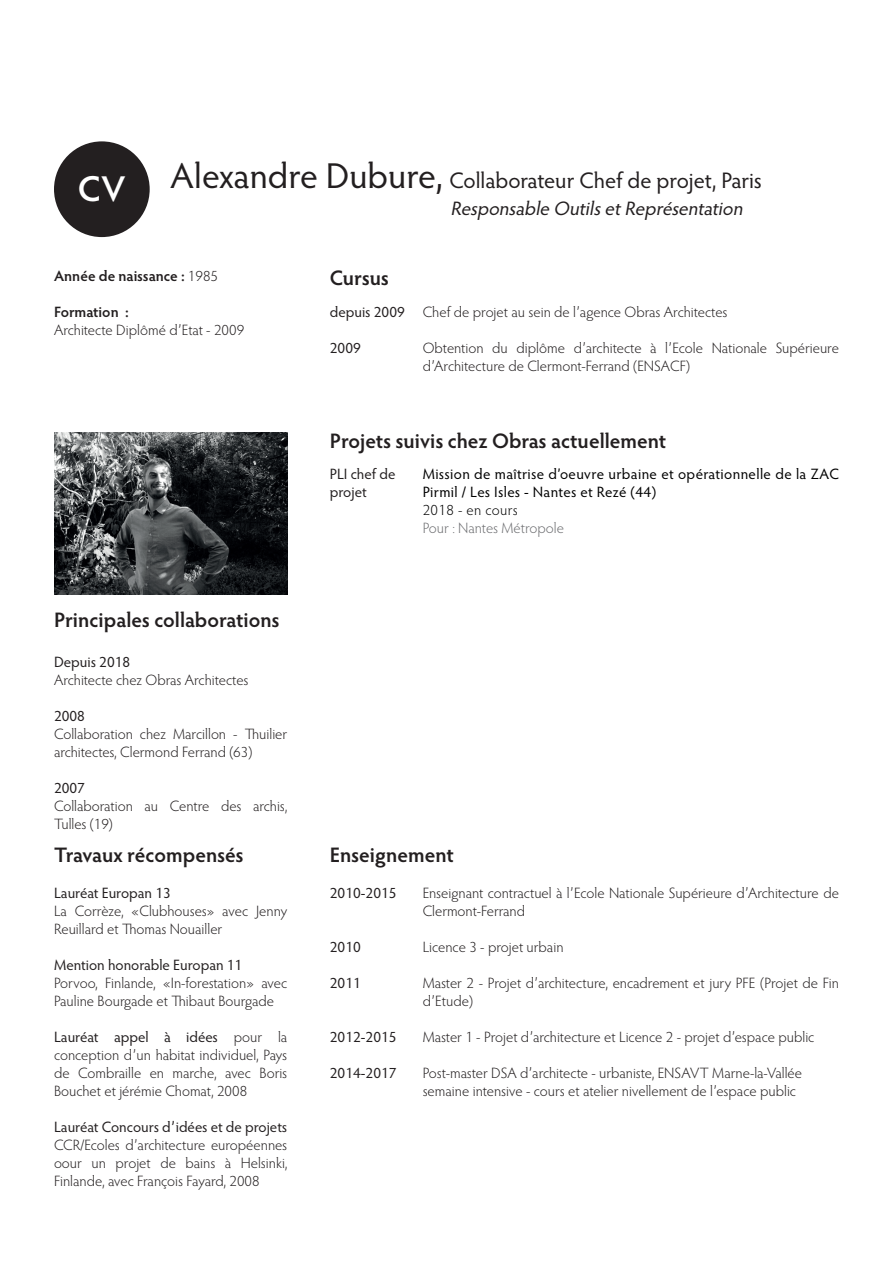
<style>
.page{position:relative;width:893px;height:1263px;background:#fff}
.page>*{position:absolute;margin:0;border:0;box-sizing:border-box;transform-origin:0 0}
.t1{font:600 36px "Hypatia Sans Pro";color:#fff}
.t2{font:22.5px "Hypatia Sans Pro";letter-spacing:-.005em;color:#231f20}
.t3{font:600 21px "Hypatia Sans Pro";color:#231f20}
.t4{font:italic 19.5px "Hypatia Sans Pro";color:#231f20}
.t5{font:300 15px/18px "Hypatia Sans Pro";color:#231f20}
.t6{font:15px/18px "Hypatia Sans Pro";color:#231f20}
.t7{font:15px/18px "Hypatia Sans Pro";letter-spacing:.02em;color:#000}
.t8{font:600 15px "Hypatia Sans Pro";color:#231f20}
.t9{font:300 15px "Hypatia Sans Pro";color:#6c6d70}
.t10{font:300 15px "Hypatia Sans Pro";letter-spacing:.025em;color:#000}
.s1{font-size:36px}
.s2{font-weight:300}
.s3{font-weight:400}
</style>
<div class="page">
<div style="left:54px;top:141px;width:96px;height:96px;background:#231f20;border-radius:50%"></div>
<img style="left:54px;top:432px;width:233px;height:162px">
<h1 class="t1" style="left:78px;top:164px;width:49px">CV</h1>
<h2 class="t2" style="left:171px;top:166px;width:593px"><span class="s1">Alexandre Dubure,</span> Collaborateur Chef de projet, Paris</h2>
<h3 class="t4" style="left:450px;top:196px;width:298px">Responsable OutilsetReprésentation</h3>
<p class="t8" style="left:54px;top:265px;width:166px">Année de naissance : <span class="s2">1985</span></p>
<p class="t8" style="left:54px;top:301px;width:76px">Formation :</p>
<p class="t5" style="left:54px;top:321px;width:192px">Architecte Diplômé d’Etat - 2009</p>
<h3 class="t3" style="left:54px;top:606px;width:227px">Principales collaborations</h3>
<p class="t6" style="left:54px;top:652px;width:78px">Depuis 2018</p>
<p class="t5" style="left:54px;top:671px;width:196px">Architecte chez Obras Architectes</p>
<p class="t6" style="left:54px;top:706px;width:33px">2008</p>
<p class="t5" style="left:54px;top:725px;width:235px">Collaboration chez Marcillon - Thuilier architectes, Clermond Ferrand (63)</p>
<p class="t6" style="left:54px;top:778px;width:33px">2007</p>
<p class="t5" style="left:54px;top:797px;width:235px">Collaboration au Centre des archis,<br>Tulles (19)</p>
<h3 class="t3" style="left:54px;top:840px;width:191px">Travaux récompensés</h3>
<p class="t6" style="left:54px;top:883px;width:118px">Lauréat Europan 13</p>
<p class="t5" style="left:54px;top:901px;width:235px">La Corrèze, «Clubhouses» avec Jenny<br>Reuillard et Thomas Nouailler</p>
<p class="t6" style="left:54px;top:955px;width:190px">Mention honorable Europan 11</p>
<p class="t5" style="left:54px;top:973px;width:235px">Porvoo, Finlande, «In-forestation» avec<br>Pauline Bourgade et Thibaut Bourgade</p>
<p class="t5" style="left:54px;top:1027px;width:235px;text-align:justify"><span class="s3">Lauréat appel à idées</span> pour la conception d’un habitat individuel, Pays de Combraille en marche, avec Boris Bouchet et jérémie Chomat, 2008</p>
<p class="t6" style="left:54px;top:1117px;width:235px">Lauréat Concours d’idées et de projets</p>
<p class="t5" style="left:54px;top:1135px;width:235px;text-align:justify">CCR/Ecoles d’architecture européennes oour un projet de bains à Helsinki, Finlande, avec François Fayard, 2008</p>
<h3 class="t3" style="left:330px;top:264px;width:61px">Cursus</h3>
<p class="t6" style="left:330px;top:302px;width:77px">depuis 2009</p>
<p class="t6" style="left:330px;top:338px;width:33px">2009</p>
<p class="t5" style="left:423px;top:303px;width:306px">Chef de projet au sein de l’agence Obras Architectes</p>
<p class="t5" style="left:423px;top:339px;width:418px">Obtention du diplôme d’architecte à l’Ecole Nationale Supérieure d’Architecture de Clermont-Ferrand (ENSACF)</p>
<h3 class="t3" style="left:330px;top:426px;width:338px">Projets suivis chez Obras actuellement</h3>
<p class="t6" style="left:330px;top:465px;width:67px">PLI chef de projet</p>
<p class="t7" style="left:423px;top:465px;width:418px">Mission de maîtrise d’oeuvre urbaine et opérationnelle de la ZAC<br>Pirmil / Les Isles - Nantes et Rezé (44)</p>
<p class="t10" style="left:423px;top:500px;width:97px">2018 - en cours</p>
<p class="t9" style="left:423px;top:518px;width:143px">Pour : Nantes Métropole</p>
<h3 class="t3" style="left:330px;top:840px;width:125px">Enseignement</h3>
<p class="t5" style="left:423px;top:884px;width:418px">Enseignant contractuel à l’Ecole Nationale Supérieure d’Architecture de<br>Clermont-Ferrand</p>
<p class="t5" style="left:423px;top:938px;width:142px">Licence 3 - projet urbain</p>
<p class="t5" style="left:423px;top:974px;width:418px">Master 2 - Projet d’architecture, encadrement et jury PFE (Projet de Fin d’Etude)</p>
<p class="t5" style="left:423px;top:1028px;width:393px">Master 1 - Projet d’architecture et Licence 2 - projet d’espace public</p>
<p class="t5" style="left:423px;top:1064px;width:381px">Post-master DSA d’architecte - urbaniste, ENSAVT Marne-la-Vallée semaine intensive - cours et atelier nivellement de l’espace public</p>
<p class="t6" style="left:330px;top:884px;width:68px">2010-2015</p>
<p class="t6" style="left:330px;top:938px;width:33px">2010</p>
<p class="t6" style="left:330px;top:974px;width:33px">2011</p>
<p class="t6" style="left:330px;top:1028px;width:68px">2012-2015</p>
<p class="t6" style="left:330px;top:1064px;width:68px">2014-2017</p>
</div>
